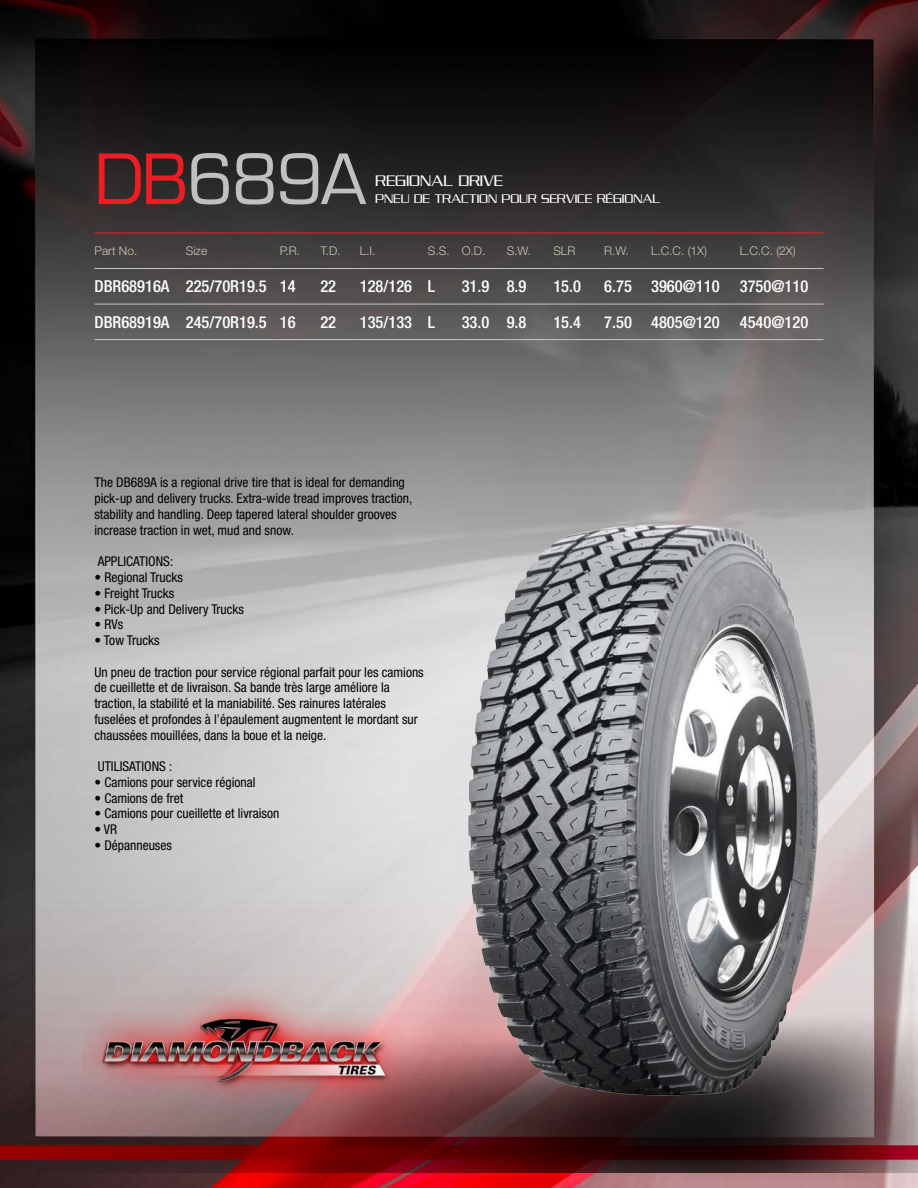
<style>
.page{position:relative;width:918px;height:1188px;background:#fff}
.page>*{position:absolute;margin:0;border:0;box-sizing:border-box;transform-origin:0 0}
.t1{font:500 67.5px "Eurostile";letter-spacing:-.03em;color:#bec0c2}
.t2{font:500 condensed 16.5px "Helvetica Neue LT Std";color:#fff}
.t3{font:16.5px "Serpentine ICG Light";letter-spacing:-.01em;color:#fff}
.t4{font:condensed 13.5px/15.8px "Helvetica Neue LT Std";color:#000}
.t5{font:13.5px "Serpentine ICG Light";letter-spacing:-.01em;color:#fff}
.t6{font:300 12px "Helvetica Neue LT Std";color:#cbc9b2}
.s1{color:#ed1d24}
</style>
<div class="page">
<img style="left:0;top:0;width:918px;height:1188px">
<img style="left:0;top:920px;width:849px;height:252px">
<img style="left:849px;top:920px;width:69px;height:268px">
<img style="left:82px;top:988px;width:324px;height:120px">
<hr style="left:94px;top:232px;width:92px;height:1px;background:#ed1d24">
<hr style="left:186px;top:232px;width:94px;height:1px;background:#ed1d24">
<hr style="left:280px;top:232px;width:40px;height:1px;background:#ed1d24">
<hr style="left:320px;top:232px;width:40px;height:1px;background:#ed1d24">
<hr style="left:360px;top:232px;width:68px;height:1px;background:#ed1d24">
<hr style="left:428px;top:232px;width:34px;height:1px;background:#ed1d24">
<hr style="left:462px;top:232px;width:45px;height:1px;background:#ed1d24">
<hr style="left:507px;top:232px;width:46px;height:1px;background:#ed1d24">
<hr style="left:553px;top:232px;width:51px;height:1px;background:#ed1d24">
<hr style="left:604px;top:232px;width:47px;height:1px;background:#ed1d24">
<hr style="left:651px;top:232px;width:89px;height:1px;background:#ed1d24">
<hr style="left:740px;top:232px;width:84px;height:1px;background:#ed1d24">
<hr style="left:94px;top:268px;width:92px;height:1px;background:#c4c6c8">
<hr style="left:186px;top:268px;width:94px;height:1px;background:#c4c6c8">
<hr style="left:280px;top:268px;width:40px;height:1px;background:#c4c6c8">
<hr style="left:320px;top:268px;width:40px;height:1px;background:#c4c6c8">
<hr style="left:360px;top:268px;width:68px;height:1px;background:#c4c6c8">
<hr style="left:428px;top:268px;width:34px;height:1px;background:#c4c6c8">
<hr style="left:462px;top:268px;width:45px;height:1px;background:#c4c6c8">
<hr style="left:507px;top:268px;width:46px;height:1px;background:#c4c6c8">
<hr style="left:553px;top:268px;width:51px;height:1px;background:#c4c6c8">
<hr style="left:604px;top:268px;width:47px;height:1px;background:#c4c6c8">
<hr style="left:651px;top:268px;width:89px;height:1px;background:#c4c6c8">
<hr style="left:740px;top:268px;width:84px;height:1px;background:#c4c6c8">
<hr style="left:94px;top:304px;width:92px;height:1px;background:#c4c6c8">
<hr style="left:186px;top:304px;width:94px;height:1px;background:#c4c6c8">
<hr style="left:280px;top:304px;width:40px;height:1px;background:#c4c6c8">
<hr style="left:320px;top:304px;width:40px;height:1px;background:#c4c6c8">
<hr style="left:360px;top:304px;width:68px;height:1px;background:#c4c6c8">
<hr style="left:428px;top:304px;width:34px;height:1px;background:#c4c6c8">
<hr style="left:462px;top:304px;width:45px;height:1px;background:#c4c6c8">
<hr style="left:507px;top:304px;width:46px;height:1px;background:#c4c6c8">
<hr style="left:553px;top:304px;width:51px;height:1px;background:#c4c6c8">
<hr style="left:604px;top:304px;width:47px;height:1px;background:#c4c6c8">
<hr style="left:651px;top:304px;width:89px;height:1px;background:#c4c6c8">
<hr style="left:740px;top:304px;width:84px;height:1px;background:#c4c6c8">
<hr style="left:94px;top:339px;width:92px;height:1px;background:#c4c6c8">
<hr style="left:186px;top:339px;width:94px;height:1px;background:#c4c6c8">
<hr style="left:280px;top:339px;width:40px;height:1px;background:#c4c6c8">
<hr style="left:320px;top:339px;width:40px;height:1px;background:#c4c6c8">
<hr style="left:360px;top:339px;width:68px;height:1px;background:#c4c6c8">
<hr style="left:428px;top:339px;width:34px;height:1px;background:#c4c6c8">
<hr style="left:462px;top:339px;width:45px;height:1px;background:#c4c6c8">
<hr style="left:507px;top:339px;width:46px;height:1px;background:#c4c6c8">
<hr style="left:553px;top:339px;width:51px;height:1px;background:#c4c6c8">
<hr style="left:604px;top:339px;width:47px;height:1px;background:#c4c6c8">
<hr style="left:651px;top:339px;width:89px;height:1px;background:#c4c6c8">
<hr style="left:740px;top:339px;width:84px;height:1px;background:#c4c6c8">
<img style="left:420px;top:476px;width:447px;height:674px">
<h1 class="t1" style="left:94px;top:139px;width:274px"><span class="s1">DB</span>689A</h1>
<p class="t3" style="left:375px;top:172px;width:130px">REGIONAL DRIVE</p>
<p class="t5" style="left:375px;top:191px;width:287px">PNEU DE TRACTION POUR SERVICE RÉGIONAL</p>
<p class="t6" style="left:94px;top:243px;width:44px">Part No.</p>
<p class="t6" style="left:186px;top:243px;width:23px">Size</p>
<p class="t6" style="left:280px;top:243px;width:22px">P.R.</p>
<p class="t6" style="left:320px;top:243px;width:22px">T.D.</p>
<p class="t6" style="left:360px;top:243px;width:17px">L.I.</p>
<p class="t6" style="left:428px;top:243px;width:59px">S.S. O.D.</p>
<p class="t6" style="left:507px;top:243px;width:26px">S.W.</p>
<p class="t6" style="left:553px;top:243px;width:24px">SLR</p>
<p class="t6" style="left:604px;top:243px;width:26px">R.W.</p>
<p class="t6" style="left:651px;top:243px;width:58px">L.C.C. (1X)</p>
<p class="t6" style="left:740px;top:243px;width:58px">L.C.C. (2X)</p>
<p class="t2" style="left:94px;top:277px;width:203px">DBR68916A 225/70R19.5 14</p>
<p class="t2" style="left:320px;top:277px;width:17px">22</p>
<p class="t2" style="left:360px;top:277px;width:77px">128/126 L</p>
<p class="t2" style="left:462px;top:277px;width:66px">31.9 8.9</p>
<p class="t2" style="left:553px;top:277px;width:29px">15.0</p>
<p class="t2" style="left:604px;top:277px;width:206px">6.75 3960@110 3750@110</p>
<p class="t2" style="left:94px;top:312px;width:203px">DBR68919A 245/70R19.5 16</p>
<p class="t2" style="left:320px;top:312px;width:17px">22</p>
<p class="t2" style="left:360px;top:312px;width:77px">135/133 L</p>
<p class="t2" style="left:462px;top:312px;width:66px">33.0 9.8</p>
<p class="t2" style="left:553px;top:312px;width:29px">15.4</p>
<p class="t2" style="left:604px;top:312px;width:206px">7.50 4805@120 4540@120</p>
<p class="t4" style="left:94px;top:475px;width:319px">The DB689A is a regional drive tire that is ideal for demanding pick-up and delivery trucks. Extra-wide tread improves traction, stability and handling. Deep tapered lateral shoulder grooves increase traction in wet, mud and snow.</p>
<p class="t4" style="left:98px;top:554px;width:77px">APPLICATIONS:</p>
<p class="t4" style="left:94px;top:569px;width:90px">• Regional Trucks</p>
<p class="t4" style="left:94px;top:585px;width:81px">• Freight Trucks</p>
<p class="t4" style="left:94px;top:601px;width:151px">• Pick-Up and Delivery Trucks</p>
<p class="t4" style="left:94px;top:617px;width:30px">• RVs</p>
<p class="t4" style="left:94px;top:632px;width:67px">• Tow Trucks</p>
<p class="t4" style="left:94px;top:664px;width:331px">Un pneu de traction pour service régional parfait pour les camions de cueillette et de livraison. Sa bande très large améliore la traction, la stabilité et la maniabilité. Ses rainures latérales fuselées et profondes à l’épaulement augmentent le mordant sur chaussées mouillées, dans la boue et la neige.</p>
<p class="t4" style="left:98px;top:758px;width:76px">UTILISATIONS :</p>
<p class="t4" style="left:94px;top:774px;width:163px">• Camions pour service régional</p>
<p class="t4" style="left:94px;top:790px;width:90px">• Camions de fret</p>
<p class="t4" style="left:94px;top:806px;width:186px">• Camions pour cueillette et livraison</p>
<p class="t4" style="left:94px;top:821px;width:24px">• VR</p>
<p class="t4" style="left:94px;top:837px;width:79px">• Dépanneuses</p>
</div>
